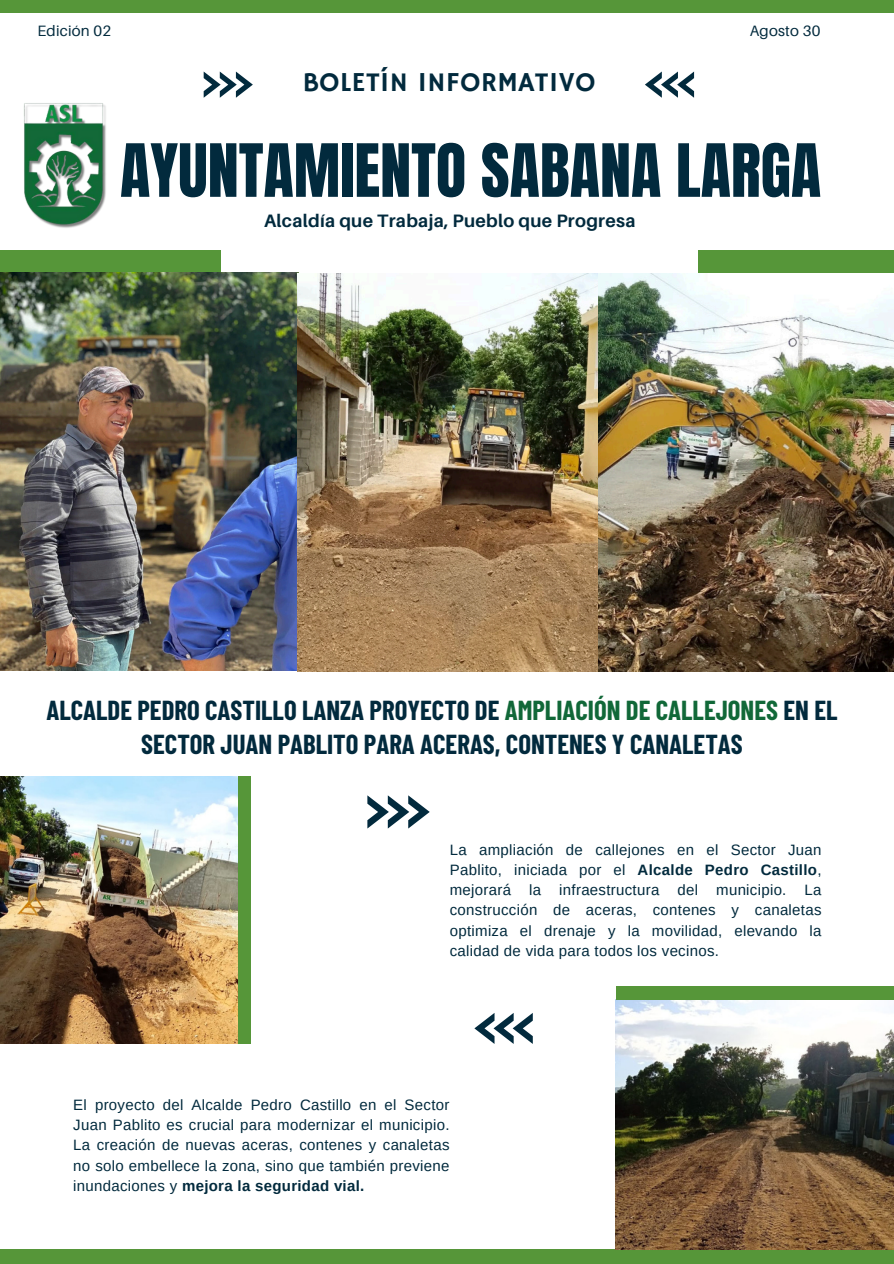
<style>
.page{position:relative;width:894px;height:1264px;background:#fff}
.page>*{position:absolute;margin:0;border:0;box-sizing:border-box;transform-origin:0 0}
.t1{font:62.4px "Anton";color:#022a3d}
.t2{font:27.3px "Hammersmith One";letter-spacing:.015em;color:#022a3d}
.t3{font:700 26.85px/33.8px "Barlow Condensed";color:#022a3d;text-align:center}
.t4{font:700 18px "Aileron";letter-spacing:.015em;color:#022a3d}
.t5{font:15px/20.2px "Arimo";letter-spacing:.02em;color:#022a3d;text-align:justify}
.t6{font:15px "Aileron";letter-spacing:.015em;color:#022a3d}
.s1{color:#116838}
.s2{font-weight:700}
</style>
<div class="page">
<div style="left:0;top:250px;width:220px;height:24px;background:#569639"></div>
<div style="left:698px;top:250px;width:195px;height:24px;background:#569639"></div>
<svg style="left:367px;top:795px;width:62px;height:33px"></svg>
<svg style="left:474px;top:1013px;width:58px;height:30px"></svg>
<svg style="left:204px;top:72px;width:49px;height:25px"></svg>
<svg style="left:645px;top:72px;width:49px;height:25px"></svg>
<div style="left:0;top:0;width:893px;height:12px;background:#569639"></div>
<div style="left:0;top:1249px;width:893px;height:14px;background:#569639"></div>
<img style="left:24px;top:103px;width:82px;height:125px">
<img style="left:0;top:272px;width:298px;height:398px">
<img style="left:297px;top:274px;width:301px;height:397px">
<img style="left:598px;top:274px;width:295px;height:397px">
<img style="left:0;top:776px;width:238px;height:267px">
<div style="left:238px;top:776px;width:13px;height:267px;background:#569639"></div>
<img style="left:615px;top:999px;width:278px;height:250px">
<div style="left:615px;top:985px;width:278px;height:14px;background:#569639"></div>
<p class="t6" style="left:37px;top:21px;width:75px">Edición 02</p>
<p class="t6" style="left:749px;top:21px;width:72px">Agosto 30</p>
<h1 class="t2" style="left:302px;top:67px;width:294px">BOLETÍN INFORMATIVO</h1>
<p class="t1" style="left:120px;top:126px;width:702px">AYUNTAMIENTO SABANA LARGA</p>
<p class="t4" style="left:264px;top:210px;width:373px">Alcaldía que Trabaja, Pueblo que Progresa</p>
<h2 class="t3" style="left:46px;top:692px;width:792px">ALCALDE PEDRO CASTILLO LANZA PROYECTO DE <span class="s1">AMPLIACIÓN DE CALLEJONES</span> EN EL<br>SECTOR JUAN PABLITO PARA ACERAS, CONTENES Y CANALETAS</h2>
<h4 class="t5" style="left:449px;top:839px;width:373px">La ampliación de callejones en el Sector Juan Pablito, iniciada por el <span class="s2">Alcalde Pedro Castillo</span>, mejorará la infraestructura del municipio. La construcción de aceras, contenes y canaletas optimiza el drenaje y la movilidad, elevando la calidad de vida para todos los vecinos.</h4>
<p class="t5" style="left:73px;top:1094px;width:377px">El proyecto del Alcalde Pedro Castillo en el Sector Juan Pablito es crucial para modernizar el municipio.<br>La creación de nuevas aceras, contenes y canaletas no solo embellece la zona, sino que también previene inundaciones y <span class="s2">mejora la seguridad vial.</span></p>
</div>
